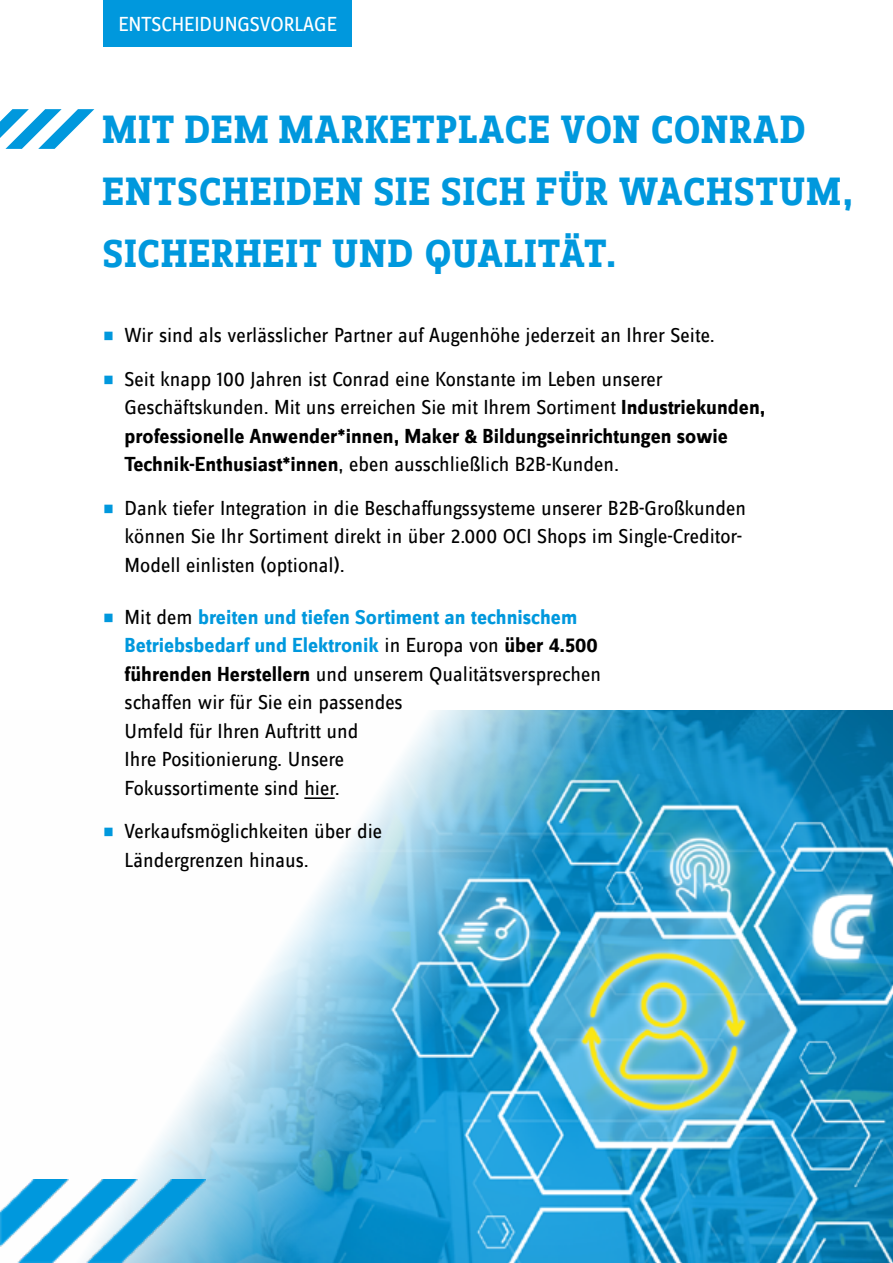
<style>
.page{position:relative;width:893px;height:1263px;background:#fff}
.page>*{position:absolute;margin:0;border:0;box-sizing:border-box;transform-origin:0 0}
.t1{font:700 40.8px/61.9px "Zine INT Slab Dis";letter-spacing:.04em;color:#0098dd}
.t2{font:21px/28.5px "Zine INT Sans Dis";color:#000}
.t3{font:21px "Zine INT Sans Dis";color:#fff}
.s1{font-weight:900;font-size:36px;color:#0098dd}
.s2{font-weight:700}
.s3{font-weight:700;color:#0098dd}
</style>
<div class="page">
<img style="left:136px;top:710px;width:757px;height:553px">
<svg style="left:0;top:109px;width:94px;height:40px"></svg>
<div style="left:103px;top:0;width:249px;height:46px;background:#0098dd"></div>
<img style="left:0;top:1179px;width:206px;height:84px">
<hr style="left:304px;top:797px;width:31px;height:2px;background:#000">
<p class="t3" style="left:118px;top:12px;width:220px">ENTSCHEIDUNGSVORLAGE</p>
<h1 class="t1" style="left:103px;top:99px;width:752px">MIT DEM MARKETPLACE VON CONRAD<br>ENTSCHEIDEN SIE SICH FÜR WACHSTUM,<br>SICHERHEIT UND QUALITÄT.</h1>
<p class="t2" style="left:103px;top:321px;width:613px"><span class="s1">•</span> Wir sind als verlässlicher Partner auf Augenhöhe jederzeit an Ihrer Seite.</p>
<p class="t2" style="left:125px;top:365px;width:642px;text-indent:-21px"><span class="s1">•</span> Seit knapp 100 Jahren ist Conrad eine Konstante im Leben unserer Geschäftskunden. Mit uns erreichen Sie mit Ihrem Sortiment <span class="s2">Industriekunden, professionelle Anwender*innen, Maker &amp; Bildungseinrichtungen sowie Technik-Enthusiast*innen</span>, eben ausschließlich B2B-Kunden.</p>
<p class="t2" style="left:125px;top:494px;width:623px;text-indent:-21px"><span class="s1">•</span> Dank tiefer Integration in die Beschaffungssysteme unserer B2B-Großkunden können Sie Ihr Sortiment direkt in über 2.000 OCI Shops im Single-Creditor-<br>Modell einlisten (optional).</p>
<p class="t2" style="left:125px;top:603px;width:478px;text-indent:-21px"><span class="s1">•</span> Mit dem <span class="s3">breiten und tiefen Sortiment an technischem Betriebsbedarf und Elektronik</span> in Europa von <span class="s2">über 4.500 führenden Herstellern</span> und unserem Qualitätsversprechen schaffen wir für Sie ein passendes<br>Umfeld für Ihren Auftritt und<br>Ihre Positionierung. Unsere<br>Fokussortimente sind hier.</p>
<p class="t2" style="left:125px;top:817px;width:259px;text-indent:-21px"><span class="s1">•</span> Verkaufsmöglichkeiten über die<br>Ländergrenzen hinaus.</p>
</div>
